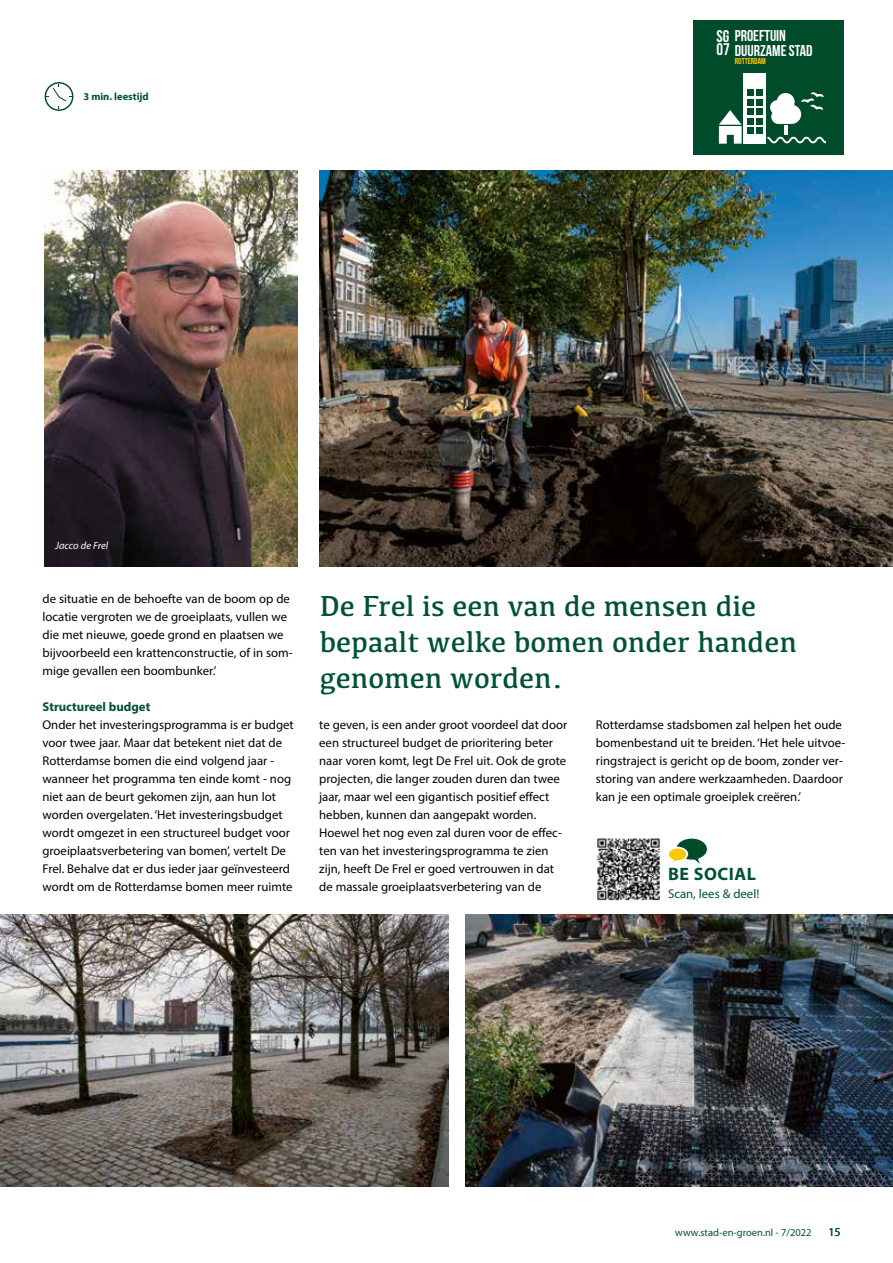
<style>
.page{position:relative;width:893px;height:1263px;background:#fff}
.page>*{position:absolute;margin:0;border:0;box-sizing:border-box;transform-origin:0 0}
.t1{font:30px/36px "Kefa";color:#005139}
.t2{font:700 18px "Myriad Pro";letter-spacing:.03em;color:#005139}
.t3{font:15.75px/15px "Bebas Neue";color:#fff}
.t4{font:12.75px/18px "Myriad Pro";color:#000}
.t5{font:700 12.75px "Myriad Pro";color:#005139}
.t6{font:12.75px "Myriad Pro";color:#005139}
.t7{font:12px "Myriad Pro";color:#005139}
.t8{font:10.5px "Myriad Pro";color:#005139}
.t9{font:700 10.5px "Myriad Pro";color:#005139}
.t10{font:italic 10.5px "Myriad Pro";letter-spacing:-.005em;color:#fff}
.t11{font:8.55px "Bebas Neue";color:#fec800}
.s1{font-size:16.8px}
</style>
<div class="page">
<div style="left:693px;top:21px;width:151px;height:134px;background:#004c2a"></div>
<div style="left:744px;top:73px;width:22px;height:71px;background:#fff"></div>
<svg style="left:747px;top:90px;width:6px;height:6px"></svg>
<div style="left:756px;top:90px;width:7px;height:6px;background:#004c2a"></div>
<div style="left:747px;top:99px;width:6px;height:7px;background:#004c2a"></div>
<div style="left:756px;top:99px;width:7px;height:7px;background:#004c2a"></div>
<div style="left:756px;top:109px;width:7px;height:6px;background:#004c2a"></div>
<div style="left:756px;top:118px;width:7px;height:7px;background:#004c2a"></div>
<svg style="left:719px;top:109px;width:34px;height:35px"></svg>
<div style="left:756px;top:128px;width:7px;height:6px;background:#004c2a"></div>
<hr style="left:784px;top:125px;width:4px;height:10px;background:#fff">
<svg style="left:770px;top:92px;width:54px;height:32px"></svg>
<svg style="left:767px;top:136px;width:59px;height:8px"></svg>
<svg style="left:45px;top:82px;width:28px;height:29px"></svg>
<img style="left:0;top:914px;width:449px;height:272px">
<img style="left:465px;top:914px;width:428px;height:272px">
<img style="left:320px;top:170px;width:573px;height:396px">
<img style="left:45px;top:170px;width:253px;height:396px">
<img style="left:597px;top:838px;width:63px;height:63px">
<svg style="left:669px;top:838px;width:38px;height:26px"></svg>
<p class="t9" style="left:83px;top:90px;width:67px">3 min. leestijd</p>
<p class="t10" style="left:55px;top:539px;width:55px">Jacco de Frel</p>
<p class="t3" style="left:716px;top:28px;width:98px"><span class="s1">SG</span> PROEFTUIN<br><span class="s1">07</span> DUURZAME STAD</p>
<p class="t11" style="left:735px;top:56px;width:32px">ROTTERDAM</p>
<p class="t4" style="left:43px;top:590px;width:252px">de situatie en de behoefte van de boom op de locatie vergroten we de groeiplaats, vullen we die met nieuwe, goede grond en plaatsen we bijvoorbeeld een krattenconstructie, of in som&shy;mige gevallen een boombunker.’</p>
<p class="t5" style="left:43px;top:698px;width:109px">Structureel budget</p>
<p class="t4" style="left:43px;top:716px;width:253px">Onder het investeringsprogramma is er budget voor twee jaar. Maar dat betekent niet dat de Rotterdamse bomen die eind volgend jaar - wanneer het programma ten einde komt - nog niet aan de beurt gekomen zijn, aan hun lot worden overgelaten. ‘Het investeringsbudget wordt omgezet in een structureel budget voor groeiplaatsverbetering van bomen’, vertelt De Frel. Behalve dat er dus ieder jaar geïnvesteerd wordt om de Rotterdamse bomen meer ruimte</p>
<p class="t4" style="left:319px;top:716px;width:249px">te geven, is een ander groot voordeel dat door een structureel budget de prioritering beter naar voren komt, legt De Frel uit. Ook de grote projecten, die langer zouden duren dan twee jaar, maar wel een gigantisch positief effect hebben, kunnen dan aangepakt worden.<br>Hoewel het nog even zal duren voor de effec&shy;ten van het investeringsprogramma te zien zijn, heeft De Frel er goed vertrouwen in dat de massale groeiplaatsverbetering van de</p>
<p class="t4" style="left:596px;top:716px;width:251px">Rotterdamse stadsbomen zal helpen het oude bomenbestand uit te breiden. ‘Het hele uitvoe&shy;ringstraject is gericht op de boom, zonder ver&shy;storing van andere werkzaamheden. Daardoor kan je een optimale groeiplek creëren.’</p>
<h1 class="t1" style="left:320px;top:587px;width:479px">De Frel is een van de mensen die bepaalt welke bomen onder handen genomen worden.</h1>
<h2 class="t2" style="left:668px;top:862px;width:89px">BE SOCIAL</h2>
<p class="t6" style="left:668px;top:886px;width:93px">Scan, lees &amp; deel!</p>
<p class="t8" style="left:675px;top:1226px;width:138px">www.stad-en-groen.nl - 7/2022</p>
<p class="t7" style="left:828px;top:1224px;width:14px">15</p>
</div>
